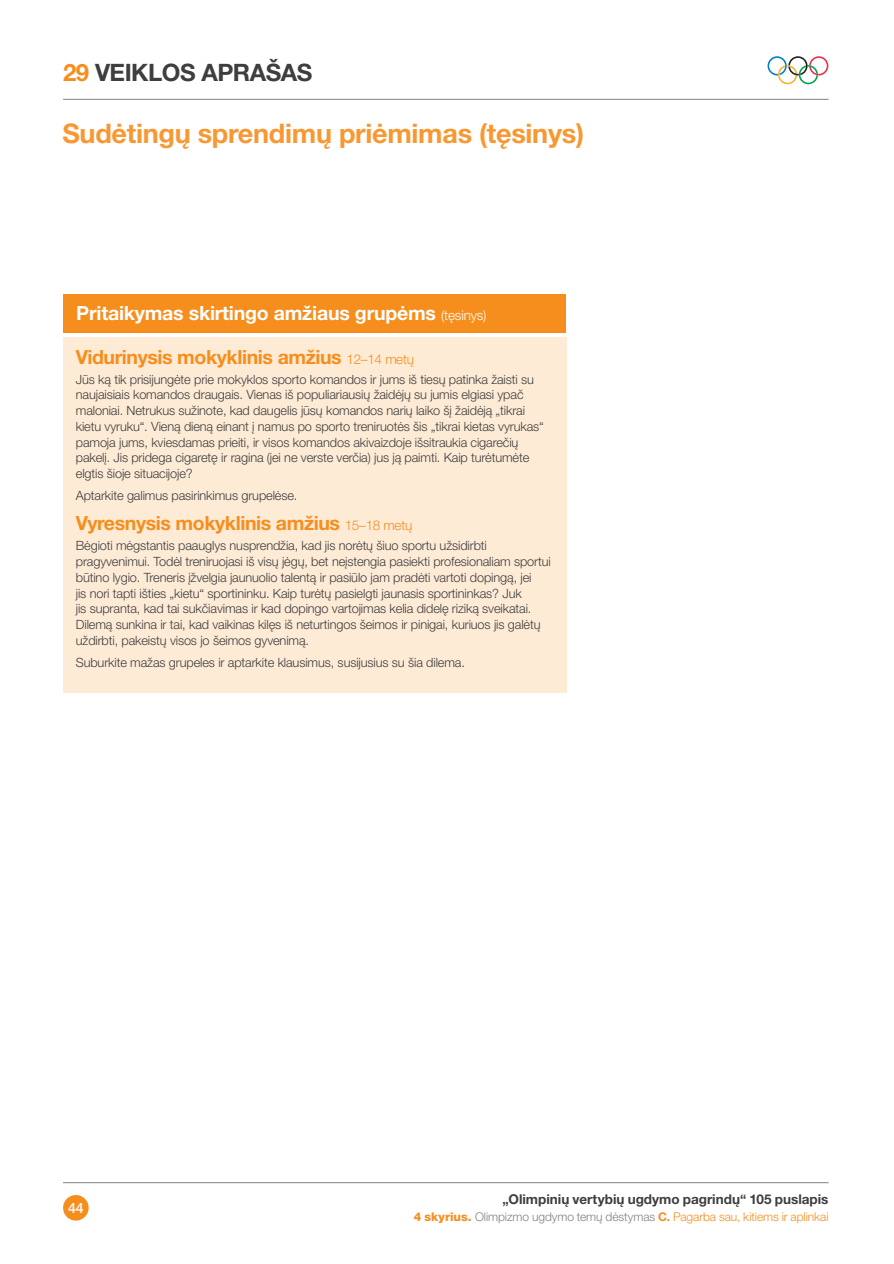
<style>
.page{position:relative;width:894px;height:1264px;background:#fff}
.page>*{position:absolute;margin:0;border:0;box-sizing:border-box;transform-origin:0 0}
.Activity_Sheet_Heade{font:700 27px "Helvetica Neue LT Pro";letter-spacing:-.01em;color:#f79832}
.Activity_Sheet_Main{font:700 24px "Helvetica Neue LT Pro";letter-spacing:-.02em;color:#3e3e3f}
.Body_Subhead_Orange{font:700 19.5px "Helvetica Neue LT Pro";letter-spacing:-.02em;color:#f68e1e}
.Main_Subhead{font:700 19.5px "Helvetica Neue LT Pro";letter-spacing:-.01em;color:#fff}
.t1{font:500 14.25px "Helvetica Neue LT Pro";color:#fff}
.OVEP_Manual_Referenc{font:700 13.5px "Helvetica Neue LT Pro";color:#3e3e3f}
.Bodytext{font:300 12.75px/15.8px "Helvetica Neue LT Pro";letter-spacing:-.01em;color:#3e3e3f}
.Section_right{font:300 12px "Helvetica Neue LT Pro";letter-spacing:-.005em;color:#f68e1e}
.s1{color:#f68e1e}
.s2{font-weight:300;font-size:13.5px}
.s3{font-weight:800}
.s4{color:#808285}
.s5{font-weight:700}
</style>
<div class="page">
<div style="left:63px;top:1195px;width:26px;height:25px;background:#f68e1e;border-radius:50%"></div>
<svg style="left:767px;top:56px;width:61px;height:28px"></svg>
<hr style="left:63px;top:99px;width:765px;height:1px;background:#808285">
<hr style="left:63px;top:1182px;width:765px;height:1px;background:#808285">
<div style="left:64px;top:294px;width:502px;height:39px;background:#f68e1e"></div>
<div style="left:63px;top:337px;width:503px;height:356px;background:#feebd6"></div>
<p class="Activity_Sheet_Main" style="left:63px;top:57px;width:251px"><span class="s1">29</span> VEIKLOS APRAŠAS</p>
<p class="Activity_Sheet_Heade" style="left:62px;top:116px;width:523px">Sudėtingų sprendimų priėmimas (tęsinys)</p>
<p class="Main_Subhead" style="left:76px;top:300px;width:412px">Pritaikymas skirtingo amžiaus grupėms <span class="s2">(tęsinys)</span></p>
<p class="Body_Subhead_Orange" style="left:76px;top:344px;width:340px">Vidurinysis mokyklinis amžius <span class="s2">12–14 metų</span></p>
<p class="Bodytext" style="left:76px;top:371px;width:469px">Jūs ką tik prisijungėte prie mokyklos sporto komandos ir jums iš tiesų patinka žaisti su naujaisiais komandos draugais. Vienas iš populiariausių žaidėjų su jumis elgiasi ypač maloniai. Netrukus sužinote, kad daugelis jūsų komandos narių laiko šį žaidėją „tikrai kietu vyruku“. Vieną dieną einant į namus po sporto treniruotės šis „tikrai kietas vyrukas“ pamoja jums, kviesdamas prieiti, ir visos komandos akivaizdoje išsitraukia cigarečių pakelį. Jis pridega cigaretę ir ragina (jei ne verste verčia) jus ją paimti. Kaip turėtumėte elgtis šioje situacijoje?</p>
<p class="Bodytext" style="left:76px;top:488px;width:223px">Aptarkite galimus pasirinkimus grupelėse.</p>
<p class="Body_Subhead_Orange" style="left:76px;top:511px;width:338px">Vyresnysis mokyklinis amžius <span class="s2">15–18 metų</span></p>
<p class="Bodytext" style="left:76px;top:538px;width:476px">Bėgioti mėgstantis paauglys nusprendžia, kad jis norėtų šiuo sportu užsidirbti pragyvenimui. Todėl treniruojasi iš visų jėgų, bet neįstengia pasiekti profesionaliam sportui būtino lygio. Treneris įžvelgia jaunuolio talentą ir pasiūlo jam pradėti vartoti dopingą, jei<br>jis nori tapti išties „kietu“ sportininku. Kaip turėtų pasielgti jaunasis sportininkas? Juk<br>jis supranta, kad tai sukčiavimas ir kad dopingo vartojimas kelia didelę riziką sveikatai.<br>Dilemą sunkina ir tai, kad vaikinas kilęs iš neturtingos šeimos ir pinigai, kuriuos jis galėtų uždirbti, pakeistų visos jo šeimos gyvenimą.</p>
<p class="Bodytext" style="left:76px;top:654px;width:391px">Suburkite mažas grupeles ir aptarkite klausimus, susijusius su šia dilema.</p>
<p class="t1" style="left:68px;top:1199px;width:17px">44</p>
<p class="OVEP_Manual_Referenc" style="left:503px;top:1191px;width:327px">„Olimpinių vertybių ugdymo pagrindų“ 105 puslapis</p>
<p class="Section_right" style="left:414px;top:1209px;width:416px"><span class="s3">4 skyrius.</span> <span class="s4">Olimpizmo ugdymo temų dėstymas</span> <span class="s5">C.</span> Pagarba sau, kitiems ir aplinkai</p>
</div>
